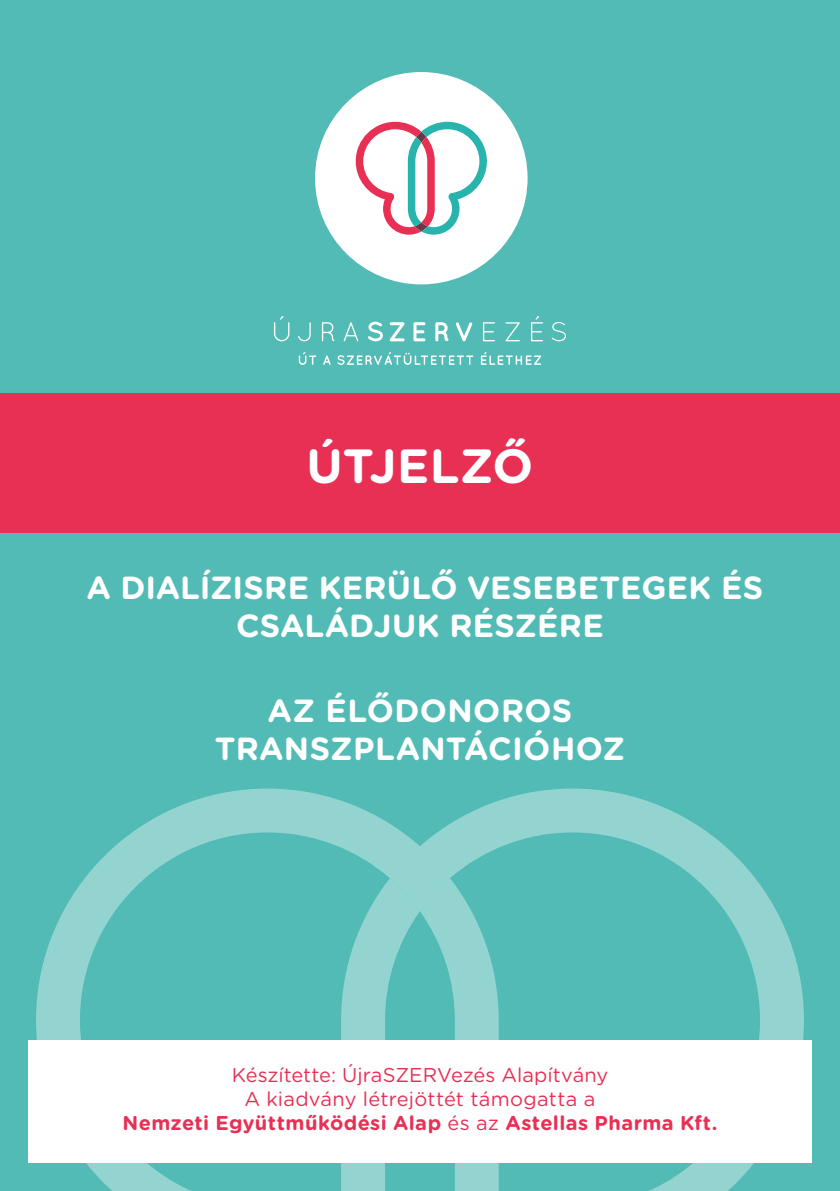
<style>
.page{position:relative;width:840px;height:1191px;background:#fff}
.page>*{position:absolute;margin:0;border:0;box-sizing:border-box;transform-origin:0 0}
.t1{font:700 48px "Gotham Rounded";color:#fff}
.t2{font:700 32px/38.4px "Gotham Rounded";letter-spacing:.01em;color:#fff;text-align:center}
.t3{font:20px/24px "Gotham Rounded";letter-spacing:.005em;color:#e73054;text-align:center}
.s1{font-weight:700}
</style>
<div class="page">
<div style="left:0;top:0;width:839px;height:1191px;background:#52bbb5"></div>
<div style="left:315px;top:72px;width:212px;height:212px;background:#fff;border-radius:50%"></div>
<svg style="left:355px;top:122px;width:131px;height:113px"></svg>
<svg style="left:483px;top:316px;width:82px;height:25px"></svg>
<svg style="left:368px;top:322px;width:104px;height:19px"></svg>
<svg style="left:274px;top:316px;width:84px;height:25px"></svg>
<svg style="left:298px;top:352px;width:243px;height:13px"></svg>
<svg style="left:36px;top:788px;width:767px;height:403px"></svg>
<div style="left:28px;top:1040px;width:783px;height:122px;background:#fff"></div>
<div style="left:0;top:393px;width:839px;height:140px;background:#e73054"></div>
<h1 class="t1" style="left:306px;top:431px;width:228px">ÚTJELZŐ</h1>
<h2 class="t2" style="left:86px;top:566px;width:677px">A DIALÍZISRE KERÜLŐ VESEBETEGEK ÉS<br>CSALÁDJUK RÉSZÉRE</h2>
<h2 class="t2" style="left:215px;top:690px;width:411px">AZ ÉLŐDONOROS<br>TRANSZPLANTÁCIÓHOZ</h2>
<p class="t3" style="left:122px;top:1061px;width:596px">Készítette: ÚjraSZERVezés Alapítvány<br>A kiadvány létrejöttét támogatta a<br><span class="s1">Nemzeti Együttműködési Alap</span> és az <span class="s1">Astellas Pharma Kft.</span></p>
</div>
